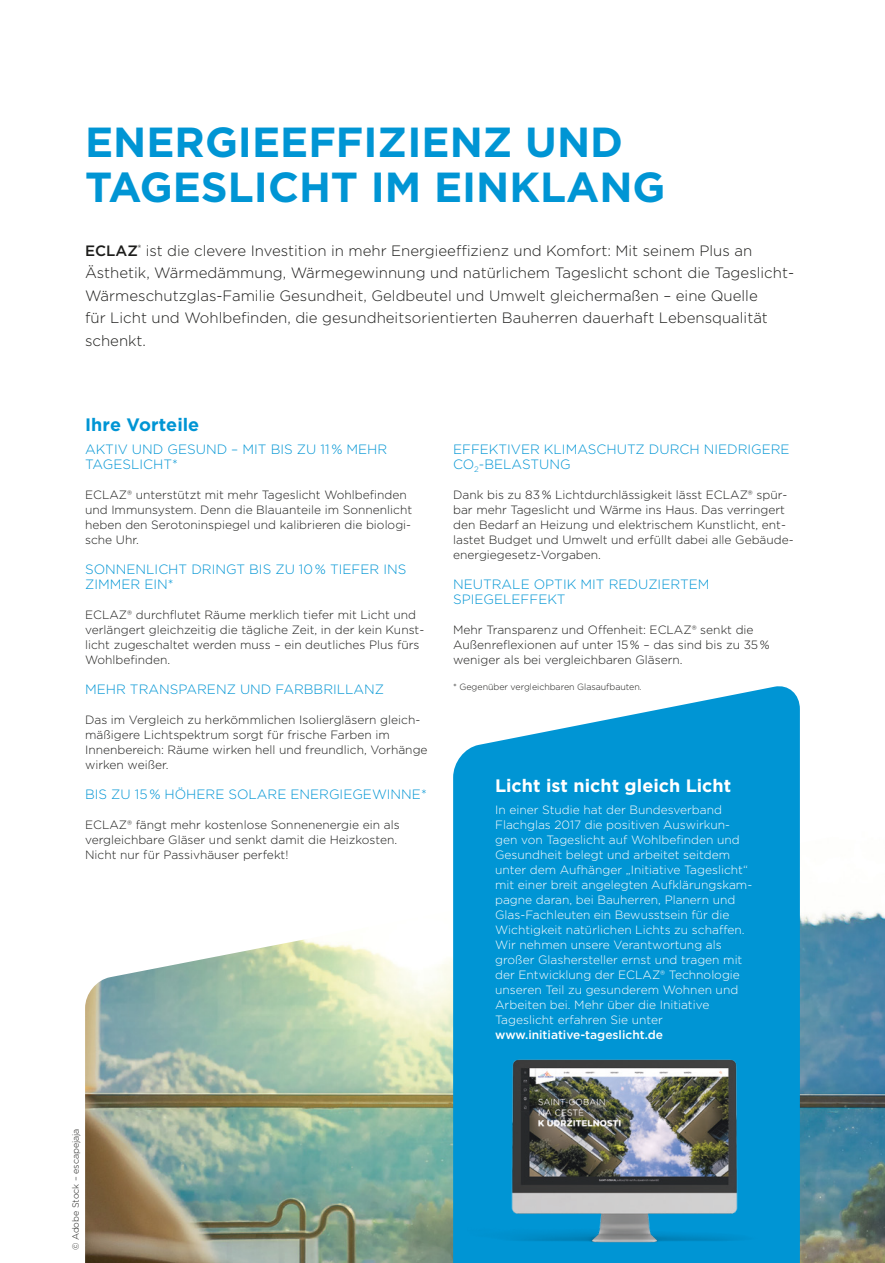
<style>
.page{position:relative;width:885px;height:1263px;background:#fff}
.page>*{position:absolute;margin:0;border:0;box-sizing:border-box;transform-origin:0 0}
.t1{font:700 42px/45px "Gotham";color:#0095d4}
.t2{font:700 18px "Gotham";color:#fff}
.t3{font:700 18px "Gotham";color:#0095d4}
.t4{font:300 15px/22.5px "Gotham";color:#1d1d1b}
.t5{font:300 13.5px/15px "Gotham";color:#0095d4}
.t6{font:300 12px/15px "Gotham";color:#1d1d1b}
.t7{font:300 12px/15px "Gotham";color:#fff}
.t8{font:500 12px "Gotham";color:#fff}
.t9{font:300 9px "Gotham";letter-spacing:-.005em;color:#1d1d1b}
.s1{font-weight:500}
</style>
<div class="page">
<img style="left:85px;top:827px;width:799px;height:436px">
<svg style="left:453px;top:686px;width:346px;height:577px;background:#139dd7"></svg>
<img style="left:467px;top:1056px;width:314px;height:191px">
<h1 class="t1" style="left:85px;top:119px;width:582px">ENERGIEEFFIZIENZ UND<br>TAGESLICHT IM EINKLANG</h1>
<p class="t4" style="left:85px;top:239px;width:710px"><span class="s1">ECLAZ</span><sup>®</sup> ist die clevere Investition in mehr Energieeffizienz und Komfort: Mit seinem Plus an Ästhetik, Wärmedämmung, Wärmegewinnung und natürlichem Tageslicht schont die Tageslicht-Wärmeschutzglas-Familie Gesundheit, Geldbeutel und Umwelt gleichermaßen – eine Quelle<br>für Licht und Wohlbefinden, die gesundheitsorientierten Bauherren dauerhaft Lebensqualität schenkt.</p>
<h2 class="t3" style="left:85px;top:413px;width:116px">Ihre Vorteile</h2>
<p class="t5" style="left:85px;top:441px;width:304px">AKTIV UND GESUND – MIT BIS ZU 11 % MEHR<br>TAGESLICHT*</p>
<p class="t6" style="left:85px;top:487px;width:328px">ECLAZ® unterstützt mit mehr Tageslicht Wohlbefinden und Immunsystem. Denn die Blauanteile im Sonnenlicht heben den Serotoninspiegel und kalibrieren die biologi&shy;sche Uhr.</p>
<p class="t5" style="left:85px;top:561px;width:323px">SONNENLICHT DRINGT BIS ZU 10 % TIEFER INS<br>ZIMMER EIN*</p>
<p class="t6" style="left:85px;top:607px;width:340px">ECLAZ® durchflutet Räume merklich tiefer mit Licht und verlängert gleichzeitig die tägliche Zeit, in der kein Kunst&shy;licht zugeschaltet werden muss – ein deutliches Plus fürs Wohlbefinden.</p>
<p class="t5" style="left:85px;top:681px;width:300px">MEHR TRANSPARENZ UND FARBBRILLANZ</p>
<p class="t6" style="left:85px;top:712px;width:344px">Das im Vergleich zu herkömmlichen Isoliergläsern gleich&shy;mäßigere Lichtspektrum sorgt für frische Farben im Innenbereich: Räume wirken hell und freundlich, Vorhänge wirken weißer.</p>
<p class="t5" style="left:85px;top:786px;width:343px">BIS ZU 15 % HÖHERE SOLARE ENERGIEGEWINNE*</p>
<p class="t6" style="left:85px;top:817px;width:316px">ECLAZ® fängt mehr kostenlose Sonnenenergie ein als vergleichbare Gläser und senkt damit die Heizkosten.<br>Nicht nur für Passivhäuser perfekt!</p>
<p class="t5" style="left:453px;top:441px;width:338px">EFFEKTIVER KLIMASCHUTZ DURCH NIEDRIGERE<br>CO<sub>2</sub>-BELASTUNG</p>
<p class="t6" style="left:453px;top:487px;width:342px">Dank bis zu 83 % Lichtdurchlässigkeit lässt ECLAZ® spür&shy;bar mehr Tageslicht und Wärme ins Haus. Das verringert den Bedarf an Heizung und elektrischem Kunstlicht, ent&shy;lastet Budget und Umwelt und erfüllt dabei alle Gebäude&shy;energiegesetz-Vorgaben.</p>
<p class="t5" style="left:453px;top:576px;width:258px">NEUTRALE OPTIK MIT REDUZIERTEM<br>SPIEGELEFFEKT</p>
<p class="t6" style="left:453px;top:622px;width:318px">Mehr Transparenz und Offenheit: ECLAZ® senkt die<br>Außenreflexionen auf unter 15 % – das sind bis zu 35 % weniger als bei vergleichbaren Gläsern.</p>
<p class="t9" style="left:453px;top:681px;width:190px">* Gegenüber vergleichbaren Glasaufbauten.</p>
<h2 class="t2" style="left:495px;top:774px;width:237px">Licht ist nicht gleich Licht</h2>
<p class="t7" style="left:495px;top:802px;width:258px">In einer Studie hat der Bundesverband Flachglas 2017 die positiven Auswirkun&shy;gen von Tageslicht auf Wohlbefinden und Gesundheit belegt und arbeitet seitdem unter dem Aufhänger „Initiative Tageslicht“ mit einer breit angelegten Aufklärungskam&shy;pagne daran, bei Bauherren, Planern und Glas-Fachleuten ein Bewusstsein für die Wichtigkeit natürlichen Lichts zu schaffen.<br>Wir nehmen unsere Verantwortung als großer Glashersteller ernst und tragen mit der Entwicklung der ECLAZ® Technologie unseren Teil zu gesunderem Wohnen und Arbeiten bei. Mehr über die Initiative Tageslicht erfahren Sie unter</p>
<p class="t8" style="left:495px;top:1027px;width:169px">www.initiative-tageslicht.de</p>
<p class="t9" style="left:71px;top:1250px;width:123px;rotate:-90deg">© Adobe Stock – escapejaja</p>
</div>
